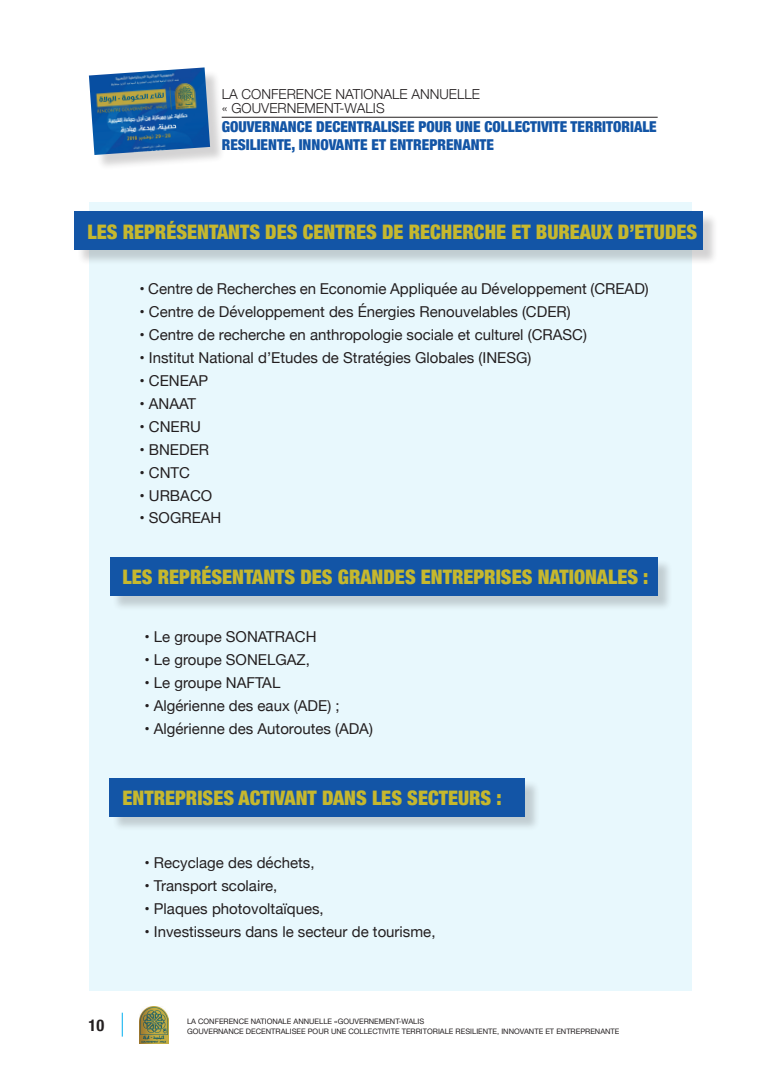
<style>
.page{position:relative;width:780px;height:1088px;background:#fff}
.page>*{position:absolute;margin:0;border:0;box-sizing:border-box;transform-origin:0 0}
.t1{font:900 condensed 20px "Helvetica Neue";color:#c6b82e}
.t2{font:700 condensed 16.25px "Helvetica Neue";color:#231f20}
.t3{font:15px "Helvetica Neue";color:#231f20}
.t4{font:900 condensed 15px/18px "Helvetica Neue";color:#1355a6}
.t5{font:300 13.75px "Helvetica Neue";color:#231f20}
.t6{font:7.5px "Helvetica Neue";color:#231f20}
</style>
<div class="page">
<div style="left:91px;top:70px;width:134px;height:100px;background:#231f20;opacity:.2"></div>
<img style="left:89px;top:67px;width:121px;height:88px">
<hr style="left:222px;top:117px;width:435px;height:1px;background:#231f20">
<div style="left:89px;top:202px;width:602px;height:788px;background:#e8f8fd"></div>
<div style="left:76px;top:213px;width:642px;height:53px;background:#231f20;opacity:.2"></div>
<div style="left:74px;top:211px;width:629px;height:39px;background:#1355a6"></div>
<div style="left:111px;top:559px;width:562px;height:53px;background:#231f20;opacity:.2"></div>
<div style="left:110px;top:557px;width:547px;height:39px;background:#1355a6"></div>
<div style="left:111px;top:779px;width:429px;height:53px;background:#231f20;opacity:.2"></div>
<div style="left:110px;top:778px;width:414px;height:38px;background:#1355a6"></div>
<img style="left:139px;top:1006px;width:30px;height:37px">
<svg style="left:122px;top:1012px;width:1px;height:24px"></svg>
<p class="t5" style="left:222px;top:83px;width:260px">LA CONFERENCE NATIONALE ANNUELLE</p>
<p class="t5" style="left:222px;top:97px;width:164px">« GOUVERNEMENT-WALIS</p>
<p class="t4" style="left:222px;top:117px;width:436px">GOUVERNANCE DECENTRALISEE POUR UNE COLLECTIVITE TERRITORIALE<br>RESILIENTE, INNOVANTE ET ENTREPRENANTE</p>
<p class="t1" style="left:87px;top:215px;width:611px">LES REPRÉSENTANTS DES CENTRES DE RECHERCHE ET BUREAUX ’D ETUDES</p>
<p class="t3" style="left:139px;top:278px;width:511px">• Centre de Recherches en Economie Appliquée au Développement (CREAD(</p>
<p class="t3" style="left:139px;top:301px;width:433px">• Centre de Développement des Énergies Renouvelables (CDER(</p>
<p class="t3" style="left:139px;top:324px;width:449px">• Centre de recherche en anthropologie sociale et culturel (CRASC(</p>
<p class="t3" style="left:139px;top:347px;width:393px">• Institut National ’d Etudes de Stratégies Globales (INESG(</p>
<p class="t3" style="left:139px;top:370px;width:70px">• CENEAP</p>
<p class="t3" style="left:139px;top:393px;width:58px">• ANAAT</p>
<p class="t3" style="left:139px;top:416px;width:63px">• CNERU</p>
<p class="t3" style="left:139px;top:438px;width:71px">• BNEDER</p>
<p class="t3" style="left:139px;top:461px;width:52px">• CNTC</p>
<p class="t3" style="left:139px;top:484px;width:74px">• URBACO</p>
<p class="t3" style="left:139px;top:507px;width:83px">• SOGREAH</p>
<p class="t1" style="left:123px;top:561px;width:527px">LES REPRÉSENTANTS DES GRANDES ENTREPRISES NATIONALES :</p>
<p class="t3" style="left:144px;top:626px;width:173px">• Le groupe SONATRACH</p>
<p class="t3" style="left:144px;top:649px;width:167px">• Le groupe SONELGAZ,</p>
<p class="t3" style="left:144px;top:672px;width:137px">• Le groupe NAFTAL</p>
<p class="t3" style="left:144px;top:695px;width:196px">• Algérienne des eaux (ADE ;(</p>
<p class="t3" style="left:144px;top:718px;width:230px">• Algérienne des Autoroutes (ADA(</p>
<p class="t1" style="left:123px;top:781px;width:380px">ENTREPRISES ACTIVANT DANS LES SECTEURS :</p>
<p class="t3" style="left:144px;top:852px;width:171px">• Recyclage des déchets,</p>
<p class="t3" style="left:144px;top:875px;width:134px">• Transport scolaire,</p>
<p class="t3" style="left:144px;top:898px;width:181px">• Plaques photovoltaïques,</p>
<p class="t3" style="left:144px;top:921px;width:292px">• Investisseurs dans le secteur de tourisme,</p>
<p class="t2" style="left:89px;top:1011px;width:17px">10</p>
<p class="t6" style="left:187px;top:1016px;width:239px">LA CONFERENCE NATIONALE ANNUELLE «GOUVERNEMENT-WALIS</p>
<p class="t6" style="left:187px;top:1026px;width:434px">GOUVERNANCE DECENTRALISEE POUR UNE COLLECTIVITE TERRITORIALE RESILIENTE, INNOVANTE ET ENTREPRENANTE</p>
</div>
